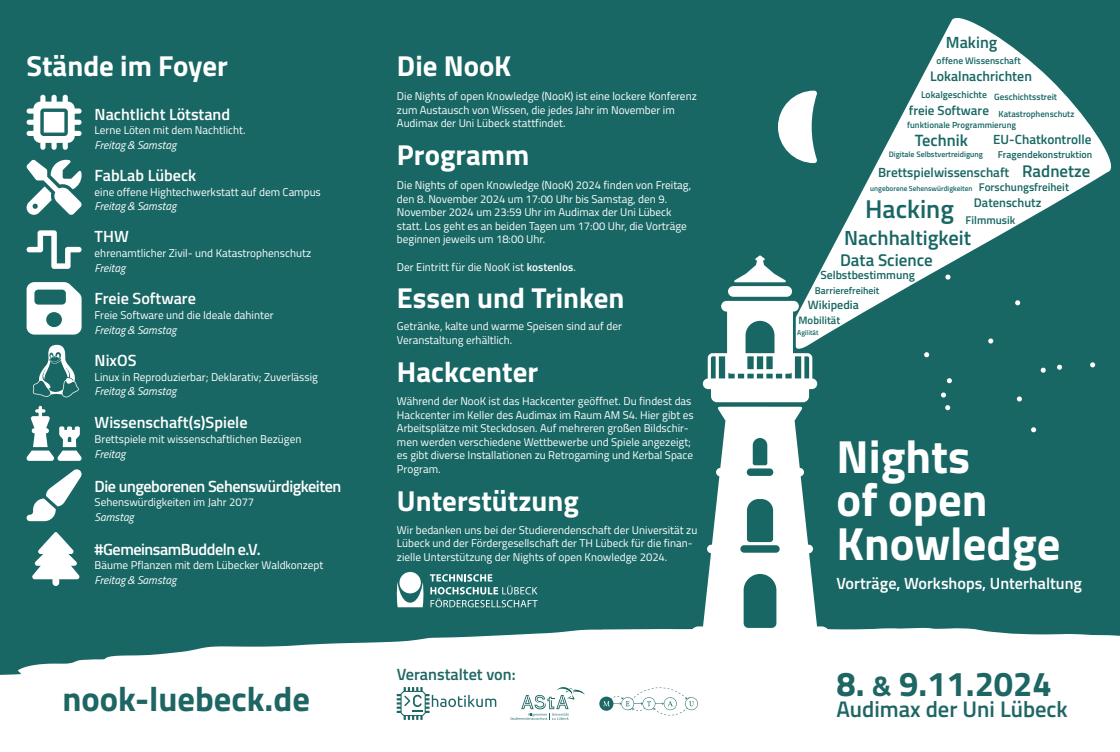
<style>
.page{position:relative;width:1120px;height:752px;background:#fff}
.page>*{position:absolute;margin:0;border:0;box-sizing:border-box;transform-origin:0 0}
.t1{font:700 46.5px/43.4px "Cairo";color:#fff}
.t2{font:700 34.5px "Cairo";color:#1e6664}
.t3{font:700 28.88px "Cairo";color:#fff}
.t4{font:600 25.75px "Cairo";color:#186764}
.t5{font:600 22.62px "Cairo";color:#1e6664}
.t6{font:600 20.5px "Cairo";color:#186764}
.t7{font:600 17px "Cairo";color:#186764}
.t8{font:600 16.88px "Cairo";color:#186764}
.t9{font:600 16.38px "Cairo";color:#186764}
.t10{font:600 16.25px "Cairo";color:#1e6664}
.t11{font:600 16.25px "Cairo";color:#186764}
.t12{font:600 16.12px "Cairo";color:#fff}
.t13{font:600 16.12px "Cairo";letter-spacing:-.03em;color:#fff}
.t14{font:600 13.88px "Cairo";color:#186764}
.t15{font:600 13.25px "Cairo";color:#186764}
.t16{font:600 12.5px "Cairo";color:#186764}
.t17{font:600 12.12px "Cairo";color:#186764}
.t18{font:600 11.75px "Cairo";color:#186764}
.t19{font:11.25px/13.5px "Cairo";color:#fff}
.t20{font:italic 11.25px "Cairo";color:#fff}
.t21{font:600 11.12px "Cairo";color:#186764}
.t22{font:600 10.75px "Cairo";color:#186764}
.t23{font:600 10px "Cairo";color:#186764}
.t24{font:600 9.88px "Cairo";color:#186764}
.t25{font:600 9.62px "Cairo";color:#186764}
.t26{font:600 9.5px "Cairo";color:#186764}
.t27{font:600 9.12px "Cairo";color:#186764}
.t28{font:600 8.88px "Cairo";color:#186764}
.t29{font:600 8.75px "Cairo";color:#186764}
.t30{font:600 7.88px "Cairo";color:#186764}
.t31{font:600 7.25px "Cairo";color:#186764}
.t32{font:600 6.88px "Cairo";color:#186764}
.s1{font-weight:600}
.s2{font-size:27.5px}
</style>
<div class="page">
<div style="left:0;top:0;width:1120px;height:751px;background:#186764"></div>
<svg style="left:696px;top:301px;width:128px;height:326px"></svg>
<div style="left:728px;top:286px;width:64px;height:10px;background:#fff;border-radius:5px"></div>
<svg style="left:734px;top:255px;width:52px;height:27px"></svg>
<svg style="left:795px;top:18px;width:317px;height:334px"></svg>
<svg style="left:0;top:627px;width:1120px;height:124px;background:#e6eeee"></svg>
<svg style="left:27px;top:95px;width:55px;height:55px"></svg>
<svg style="left:27px;top:405px;width:55px;height:55px"></svg>
<svg style="left:27px;top:230px;width:55px;height:39px"></svg>
<svg style="left:27px;top:469px;width:55px;height:52px"></svg>
<svg style="left:33px;top:344px;width:46px;height:53px"></svg>
<svg style="left:27px;top:282px;width:55px;height:52px"></svg>
<svg style="left:26px;top:159px;width:56px;height:56px"></svg>
<svg style="left:397px;top:686px;width:99px;height:33px;background:#d7e4e3"></svg>
<svg style="left:599px;top:687px;width:99px;height:28px;background:#e5eeed"></svg>
<svg style="left:510px;top:686px;width:75px;height:33px;background:#e2ebeb"></svg>
<svg style="left:778px;top:91px;width:39px;height:72px"></svg>
<svg style="left:1017px;top:396px;width:5px;height:5px"></svg>
<svg style="left:941px;top:392px;width:5px;height:5px"></svg>
<svg style="left:1090px;top:362px;width:5px;height:5px"></svg>
<svg style="left:947px;top:378px;width:5px;height:5px"></svg>
<svg style="left:924px;top:352px;width:5px;height:5px"></svg>
<svg style="left:1057px;top:364px;width:5px;height:5px"></svg>
<svg style="left:945px;top:405px;width:5px;height:5px"></svg>
<svg style="left:945px;top:274px;width:5px;height:5px"></svg>
<svg style="left:988px;top:338px;width:5px;height:5px"></svg>
<svg style="left:1015px;top:300px;width:5px;height:5px"></svg>
<svg style="left:966px;top:197px;width:5px;height:5px"></svg>
<svg style="left:1031px;top:427px;width:5px;height:5px"></svg>
<svg style="left:1040px;top:367px;width:5px;height:5px"></svg>
<svg style="left:32px;top:532px;width:47px;height:53px"></svg>
<svg style="left:430px;top:574px;width:107px;height:33px"></svg>
<svg style="left:399px;top:571px;width:22px;height:22px"></svg>
<svg style="left:397px;top:581px;width:27px;height:26px"></svg>
<h3 class="t3" style="left:27px;top:42px;width:203px">Stände im Foyer</h3>
<h3 class="t12" style="left:95px;top:102px;width:137px">Nachtlicht Lötstand</h3>
<p class="t19" style="left:95px;top:123px;width:152px">Lerne Löten mit dem Nachtlicht.</p>
<p class="t20" style="left:95px;top:134px;width:83px">Freitag &amp; Samstag</p>
<h3 class="t12" style="left:95px;top:163px;width:103px">FabLab Lübeck</h3>
<p class="t19" style="left:95px;top:185px;width:228px">eine offene Hightechwerkstatt auf dem Campus</p>
<p class="t20" style="left:95px;top:195px;width:83px">Freitag &amp; Samstag</p>
<h3 class="t12" style="left:95px;top:224px;width:36px">THW</h3>
<p class="t19" style="left:95px;top:246px;width:218px">ehrenamtlicher Zivil- und Katastrophenschutz</p>
<p class="t20" style="left:95px;top:257px;width:32px">Freitag</p>
<h3 class="t12" style="left:95px;top:286px;width:103px">Freie Software</h3>
<p class="t19" style="left:95px;top:308px;width:180px">Freie Software und die Ideale dahinter</p>
<p class="t20" style="left:95px;top:319px;width:83px">Freitag &amp; Samstag</p>
<h3 class="t12" style="left:95px;top:348px;width:43px">NixOS</h3>
<p class="t19" style="left:95px;top:370px;width:225px">Linux in Reproduzierbar; Deklarativ; Zuverlässig</p>
<p class="t20" style="left:95px;top:380px;width:83px">Freitag &amp; Samstag</p>
<h3 class="t12" style="left:95px;top:410px;width:154px">Wissenschaft(s)Spiele</h3>
<p class="t19" style="left:95px;top:432px;width:208px">Brettspiele mit wissenschaftlichen Bezügen</p>
<p class="t20" style="left:95px;top:443px;width:32px">Freitag</p>
<h3 class="t13" style="left:95px;top:474px;width:248px">Die ungeborenen Sehenswürdigkeiten</h3>
<p class="t19" style="left:95px;top:495px;width:161px">Sehenswürdigkeiten im Jahr 2077</p>
<p class="t20" style="left:95px;top:506px;width:41px">Samstag</p>
<h3 class="t13" style="left:95px;top:536px;width:167px">#GemeinsamBuddeln e.V.</h3>
<p class="t19" style="left:95px;top:558px;width:230px">Bäume Pflanzen mit dem Lübecker Waldkonzept</p>
<p class="t20" style="left:95px;top:569px;width:83px">Freitag &amp; Samstag</p>
<h2 class="t2" style="left:62px;top:670px;width:249px">nook-luebeck.de</h2>
<h3 class="t3" style="left:397px;top:42px;width:116px">Die NooK</h3>
<p class="t19" style="left:397px;top:90px;width:301px">Die Nights of open Knowledge (NooK) ist eine lockere Konferenz zum Austausch von Wissen, die jedes Jahr im November im<br>Audimax der Uni Lübeck stattfindet.</p>
<h3 class="t3" style="left:397px;top:131px;width:134px">Programm</h3>
<p class="t19" style="left:397px;top:179px;width:296px">Die Nights of open Knowledge (NooK) 2024 finden von Freitag, den 8. November 2024 um 17:00 Uhr bis Samstag, den 9.<br>November 2024 um 23:59 Uhr im Audimax der Uni Lübeck statt. Los geht es an beiden Tagen um 17:00 Uhr, die Vorträge beginnen jeweils um 18:00 Uhr.</p>
<p class="t19" style="left:397px;top:260px;width:180px">Der Eintritt für die NooK ist <span class="s1">kostenlos</span>.</p>
<h3 class="t3" style="left:397px;top:274px;width:229px">Essen und Trinken</h3>
<p class="t19" style="left:397px;top:319px;width:226px">Getränke, kalte und warme Speisen sind auf der<br>Veranstaltung erhältlich.</p>
<h3 class="t3" style="left:397px;top:348px;width:143px">Hackcenter</h3>
<p class="t19" style="left:397px;top:394px;width:298px">Während der NooK ist das Hackcenter geöffnet. Du findest das Hackcenter im Keller des Audimax im Raum AM S4. Hier gibt es Arbeitsplätze mit Steckdosen. Auf mehreren großen Bildschir&shy;men werden verschiedene Wettbewerbe und Spiele angezeigt; es gibt diverse Installationen zu Retrogaming und Kerbal Space Program.</p>
<h3 class="t3" style="left:397px;top:476px;width:183px">Unterstützung</h3>
<p class="t19" style="left:397px;top:522px;width:302px">Wir bedanken uns bei der Studierendenschaft der Universität zu<br>Lübeck und der Fördergesellschaft der TH Lübeck für die finan&shy;zielle Unterstützung der Nights of open Knowledge 2024.</p>
<h3 class="t10" style="left:397px;top:661px;width:120px">Veranstaltet von:</h3>
<h3 class="t11" style="left:946px;top:31px;width:53px">Making</h3>
<p class="t26" style="left:936px;top:53px;width:86px">offene Wissenschaft</p>
<p class="t14" style="left:930px;top:66px;width:103px">Lokalnachrichten</p>
<p class="t25" style="left:921px;top:87px;width:67px">Lokalgeschichte</p>
<p class="t27" style="left:994px;top:90px;width:64px">Geschichtsstreit</p>
<p class="t29" style="left:909px;top:107px;width:167px"><sup>freie</sup> <sup>Software</sup> Katastrophenschutz</p>
<p class="t28" style="left:907px;top:118px;width:111px">funktionale Programmierung</p>
<h3 class="t9" style="left:915px;top:128px;width:55px">Technik</h3>
<p class="t30" style="left:888px;top:148px;width:96px">Digitale Selbstvertreidigung</p>
<p class="t15" style="left:993px;top:129px;width:100px">EU-Chatkontrolle</p>
<p class="t23" style="left:998px;top:147px;width:96px">Fragendekonstruktion</p>
<p class="t15" style="left:878px;top:162px;width:133px">Brettspielwissenschaft</p>
<h3 class="t8" style="left:1022px;top:158px;width:70px">Radnetze</h3>
<p class="t21" style="left:979px;top:178px;width:92px">Forschungsfreiheit</p>
<p class="t31" style="left:870px;top:183px;width:104px">ungeborene Sehenswürdigkeiten</p>
<h3 class="t4" style="left:865px;top:190px;width:90px">Hacking</h3>
<p class="t16" style="left:974px;top:193px;width:69px">Datenschutz</p>
<p class="t21" style="left:965px;top:212px;width:51px">Filmmusik</p>
<h3 class="t6" style="left:844px;top:223px;width:129px">Nachhaltigkeit</h3>
<h3 class="t7" style="left:840px;top:247px;width:94px">Data Science</h3>
<p class="t18" style="left:820px;top:266px;width:96px">Selbstbestimmung</p>
<p class="t24" style="left:815px;top:282px;width:66px">Barrierefreiheit</p>
<p class="t17" style="left:808px;top:295px;width:53px">Wikipedia</p>
<p class="t22" style="left:798px;top:311px;width:43px">Mobilität</p>
<p class="t32" style="left:797px;top:327px;width:23px">Agilität</p>
<h1 class="t1" style="left:836px;top:434px;width:226px">Nights<br>of open<br>Knowledge</h1>
<h3 class="t12" style="left:836px;top:570px;width:247px">Vorträge, Workshops, Unterhaltung</h3>
<h2 class="t2" style="left:836px;top:655px;width:217px">8. <span class="s2">&amp;</span> 9.11.2024</h2>
<h3 class="t5" style="left:836px;top:691px;width:233px">Audimax der Uni Lübeck</h3>
</div>
